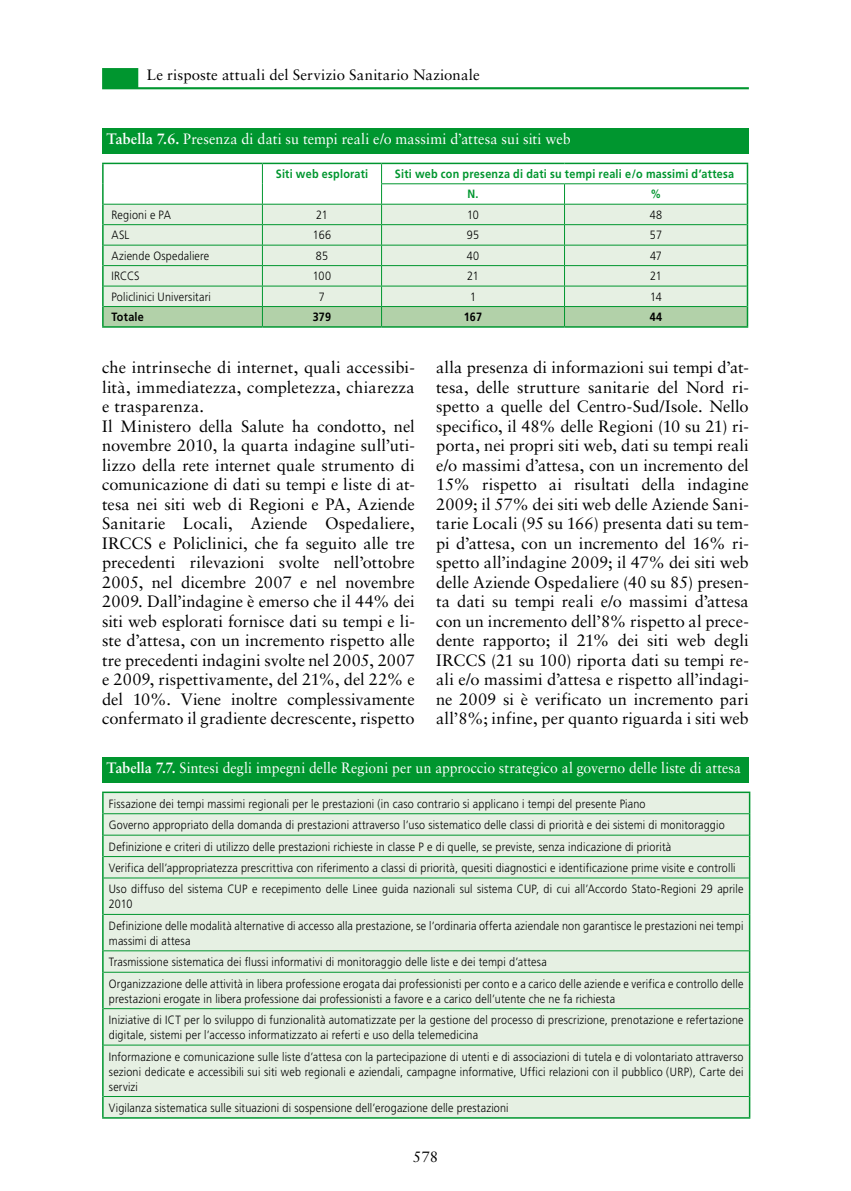
<style>
.page{position:relative;width:851px;height:1191px;background:#fff}
.page>*{position:absolute;margin:0;border:0;box-sizing:border-box;transform-origin:0 0}
.t1{font:16.5px/19.5px "Sabon LT Std";color:#000}
.t2{font:15px "Sabon LT Std";letter-spacing:.005em;color:#fff;scale:.93 1}
.t3{font:15px "Sabon LT Std";letter-spacing:.005em;color:#fff;scale:.95 1}
.t4{font:15px "Sabon LT Std";letter-spacing:.01em;color:#000}
.t5{font:300 12px/21.5px "Frutiger";letter-spacing:.015em;color:#000;scale:.9 1}
.t6{font:700 12px/20.4px "Frutiger";letter-spacing:.025em;color:#00962f;scale:.9 1}
.t7{font:700 12px "Frutiger";letter-spacing:.02em;color:#000;scale:.9 1}
.s1{font-weight:700}
</style>
<div class="page">
<svg style="left:102px;top:68px;width:646px;height:21px"></svg>
<div style="left:102px;top:128px;width:646px;height:26px;background:#00962f"></div>
<hr style="left:102px;top:163px;width:160px;height:1px;background:#00962f">
<hr style="left:102px;top:164px;width:2px;height:20px;background:#00962f">
<hr style="left:262px;top:163px;width:119px;height:1px;background:#00962f">
<hr style="left:381px;top:163px;width:183px;height:1px;background:#00962f">
<hr style="left:564px;top:163px;width:184px;height:1px;background:#00962f">
<hr style="left:746px;top:164px;width:2px;height:20px;background:#00962f">
<hr style="left:102px;top:184px;width:2px;height:20px;background:#00962f">
<hr style="left:746px;top:184px;width:2px;height:20px;background:#00962f">
<hr style="left:102px;top:204px;width:2px;height:21px;background:#00962f">
<hr style="left:746px;top:204px;width:2px;height:21px;background:#00962f">
<hr style="left:102px;top:225px;width:2px;height:20px;background:#00962f">
<hr style="left:746px;top:225px;width:2px;height:20px;background:#00962f">
<hr style="left:102px;top:245px;width:2px;height:21px;background:#00962f">
<hr style="left:746px;top:245px;width:2px;height:21px;background:#00962f">
<hr style="left:102px;top:266px;width:2px;height:20px;background:#00962f">
<hr style="left:746px;top:266px;width:2px;height:20px;background:#00962f">
<hr style="left:102px;top:286px;width:2px;height:20px;background:#00962f">
<hr style="left:746px;top:286px;width:2px;height:20px;background:#00962f">
<hr style="left:102px;top:306px;width:2px;height:20px;background:#00962f">
<hr style="left:746px;top:306px;width:2px;height:20px;background:#00962f">
<hr style="left:102px;top:326px;width:160px;height:2px;background:#00962f">
<hr style="left:262px;top:326px;width:119px;height:2px;background:#00962f">
<hr style="left:381px;top:326px;width:183px;height:2px;background:#00962f">
<hr style="left:564px;top:326px;width:184px;height:2px;background:#00962f">
<svg style="left:103px;top:164px;width:644px;height:163px"></svg>
<div style="left:102px;top:757px;width:646px;height:25px;background:#00962f"></div>
<div style="left:104px;top:793px;width:644px;height:324px;background:#e6f0e3"></div>
<hr style="left:102px;top:791px;width:648px;height:2px;background:#00962f">
<hr style="left:102px;top:793px;width:2px;height:20px;background:#00962f">
<hr style="left:748px;top:793px;width:2px;height:20px;background:#00962f">
<hr style="left:102px;top:813px;width:2px;height:22px;background:#00962f">
<hr style="left:748px;top:813px;width:2px;height:22px;background:#00962f">
<hr style="left:102px;top:835px;width:2px;height:21px;background:#00962f">
<hr style="left:748px;top:835px;width:2px;height:21px;background:#00962f">
<hr style="left:102px;top:856px;width:2px;height:22px;background:#00962f">
<hr style="left:748px;top:856px;width:2px;height:22px;background:#00962f">
<hr style="left:102px;top:878px;width:2px;height:36px;background:#00962f">
<hr style="left:748px;top:878px;width:2px;height:36px;background:#00962f">
<hr style="left:102px;top:914px;width:2px;height:36px;background:#00962f">
<hr style="left:748px;top:914px;width:2px;height:36px;background:#00962f">
<hr style="left:102px;top:950px;width:2px;height:22px;background:#00962f">
<hr style="left:748px;top:950px;width:2px;height:22px;background:#00962f">
<hr style="left:102px;top:972px;width:2px;height:36px;background:#00962f">
<hr style="left:748px;top:972px;width:2px;height:36px;background:#00962f">
<hr style="left:102px;top:1008px;width:2px;height:37px;background:#00962f">
<hr style="left:748px;top:1008px;width:2px;height:37px;background:#00962f">
<hr style="left:102px;top:1045px;width:2px;height:51px;background:#00962f">
<hr style="left:748px;top:1045px;width:2px;height:51px;background:#00962f">
<hr style="left:102px;top:1096px;width:2px;height:21px;background:#00962f">
<hr style="left:748px;top:1096px;width:2px;height:21px;background:#00962f">
<hr style="left:102px;top:1117px;width:648px;height:1px;background:#00962f">
<hr style="left:104px;top:813px;width:644px;height:1px;background:#00962f">
<hr style="left:104px;top:834px;width:644px;height:1px;background:#00962f">
<hr style="left:104px;top:856px;width:644px;height:1px;background:#00962f">
<hr style="left:104px;top:877px;width:644px;height:1px;background:#00962f">
<hr style="left:104px;top:914px;width:644px;height:1px;background:#00962f">
<hr style="left:104px;top:950px;width:644px;height:1px;background:#00962f">
<hr style="left:104px;top:972px;width:644px;height:1px;background:#00962f">
<hr style="left:104px;top:1008px;width:644px;height:1px;background:#00962f">
<hr style="left:104px;top:1044px;width:644px;height:1px;background:#00962f">
<hr style="left:104px;top:1096px;width:644px;height:1px;background:#00962f">
<p class="t4" style="left:147px;top:65px;width:334px">Le risposte attuali del Servizio Sanitario Nazionale</p>
<p class="t3" style="left:106px;top:130px;width:490px"><span class="s1">Tabella 7.6.</span> Presenza di dati su tempi reali e/o massimi d’attesa sui siti web</p>
<p class="t6" style="left:276px;top:163px;width:104px">Siti web esplorati</p>
<p class="t6" style="left:467px;top:163px;width:298px;text-indent:-73px">Siti web con presenza di dati su tempi reali e/o massimi d’attesa<br>N.</p>
<p class="t6" style="left:650px;top:184px;width:13px">%</p>
<p class="t5" style="left:111px;top:204px;width:68px">Regioni e PA</p>
<p class="t5" style="left:316px;top:204px;width:14px">21</p>
<p class="t5" style="left:467px;top:204px;width:15px">10</p>
<p class="t5" style="left:649px;top:204px;width:15px">48</p>
<p class="t5" style="left:111px;top:224px;width:22px">ASL</p>
<p class="t5" style="left:313px;top:224px;width:22px">166</p>
<p class="t5" style="left:467px;top:224px;width:15px">95</p>
<p class="t5" style="left:650px;top:224px;width:15px">57</p>
<p class="t5" style="left:111px;top:245px;width:110px">Aziende Ospedaliere</p>
<p class="t5" style="left:316px;top:245px;width:15px">85</p>
<p class="t5" style="left:467px;top:245px;width:15px">40</p>
<p class="t5" style="left:650px;top:245px;width:15px">47</p>
<p class="t5" style="left:111px;top:265px;width:33px">IRCCS</p>
<p class="t5" style="left:313px;top:265px;width:22px">100</p>
<p class="t5" style="left:467px;top:265px;width:14px">21</p>
<p class="t5" style="left:650px;top:265px;width:14px">21</p>
<p class="t5" style="left:111px;top:286px;width:112px">Policlinici Universitari</p>
<p class="t5" style="left:319px;top:286px;width:8px">7</p>
<p class="t5" style="left:470px;top:286px;width:8px">1</p>
<p class="t5" style="left:650px;top:286px;width:14px">14</p>
<p class="t7" style="left:111px;top:310px;width:38px">Totale</p>
<p class="t7" style="left:313px;top:310px;width:22px">379</p>
<p class="t7" style="left:464px;top:310px;width:22px">167</p>
<p class="t7" style="left:649px;top:310px;width:16px">44</p>
<p class="t1" style="left:102px;top:357px;width:314px">che intrinseche di internet, quali accessibi&shy;lità, immediatezza, completezza, chiarezza e trasparenza.<br>Il Ministero della Salute ha condotto, nel novembre 2010, la quarta indagine sull’uti&shy;lizzo della rete internet quale strumento di comunicazione di dati su tempi e liste di at&shy;tesa nei siti web di Regioni e PA, Aziende Sanitarie Locali, Aziende Ospedaliere, IRCCS e Policlinici, che fa seguito alle tre precedenti rilevazioni svolte nell’ottobre 2005, nel dicembre 2007 e nel novembre 2009. Dall’indagine è emerso che il 44% dei siti web esplorati fornisce dati su tempi e li&shy;ste d’attesa, con un incremento rispetto alle tre precedenti indagini svolte nel 2005, 2007 e 2009, rispettivamente, del 21%, del 22% e del 10%. Viene inoltre complessivamente confermato il gradiente decrescente, rispetto</p>
<p class="t1" style="left:436px;top:357px;width:314px;text-align:justify">alla presenza di informazioni sui tempi d’at&shy;tesa, delle strutture sanitarie del Nord ri&shy;spetto a quelle del Centro-Sud/Isole. Nello specifico, il 48% delle Regioni (10 su 21) ri&shy;porta, nei propri siti web, dati su tempi reali e/o massimi d’attesa, con un incremento del 15% rispetto ai risultati della indagine 2009; il 57% dei siti web delle Aziende Sani&shy;tarie Locali (95 su 166) presenta dati su tem&shy;pi d’attesa, con un incremento del 16% ri&shy;spetto all’indagine 2009; il 47% dei siti web delle Aziende Ospedaliere (40 su 85) presen&shy;ta dati su tempi reali e/o massimi d’attesa con un incremento dell’8% rispetto al prece&shy;dente rapporto; il 21% dei siti web degli IRCCS (21 su 100) riporta dati su tempi re&shy;ali e/o massimi d’attesa e rispetto all’indagi&shy;ne 2009 si è verificato un incremento pari all’8%; infine, per quanto riguarda i siti web</p>
<p class="t2" style="left:106px;top:758px;width:683px"><span class="s1">Tabella 7.7.</span> Sintesi degli impegni delle Regioni per un approccio strategico al governo delle liste di attesa</p>
<p class="t5" style="left:109px;top:793px;width:706px">Fissazione dei tempi massimi regionali per le prestazioni (in caso contrario si applicano i tempi del presente Piano<br>Governo appropriato della domanda di prestazioni attraverso l’uso sistematico delle classi di priorità e dei sistemi di monitoraggio Definizione e criteri di utilizzo delle prestazioni richieste in classe P e di quelle, se previste, senza indicazione di priorità<br>Verifica dell’appropriatezza prescrittiva con riferimento a classi di priorità, quesiti diagnostici e identificazione prime visite e controlli Uso diffuso del sistema CUP e recepimento delle Linee guida nazionali sul sistema CUP, di cui all’Accordo Stato-Regioni 29 aprile</p>
<p class="t5" style="left:109px;top:893px;width:706px">2010<br>Definizione delle modalità alternative di accesso alla prestazione, se l’ordinaria offerta aziendale non garantisce le prestazioni nei tempi</p>
<p class="t5" style="left:109px;top:930px;width:706px">massimi di attesa<br>Trasmissione sistematica dei flussi informativi di monitoraggio delle liste e dei tempi d’attesa<br>Organizzazione delle attività in libera professione erogata dai professionisti per conto e a carico delle aziende e verifica e controllo delle</p>
<p class="t5" style="left:109px;top:987px;width:706px">prestazioni erogate in libera professione dai professionisti a favore e a carico dell’utente che ne fa richiesta<br>Iniziative di ICT per lo sviluppo di funzionalità automatizzate per la gestione del processo di prescrizione, prenotazione e refertazione</p>
<p class="t5" style="left:109px;top:1024px;width:706px">digitale, sistemi per l’accesso informatizzato ai referti e uso della telemedicina<br>Informazione e comunicazione sulle liste d’attesa con la partecipazione di utenti e di associazioni di tutela e di volontariato attraverso</p>
<p class="t5" style="left:109px;top:1063px;width:706px;line-height:15px">sezioni dedicate e accessibili sui siti web regionali e aziendali, campagne informative, Uffici relazioni con il pubblico (URP), Carte dei servizi</p>
<p class="t5" style="left:109px;top:1097px;width:445px">Vigilanza sistematica sulle situazioni di sospensione dell’erogazione delle prestazioni</p>
<p class="t4" style="left:413px;top:1147px;width:27px">578</p>
</div>
